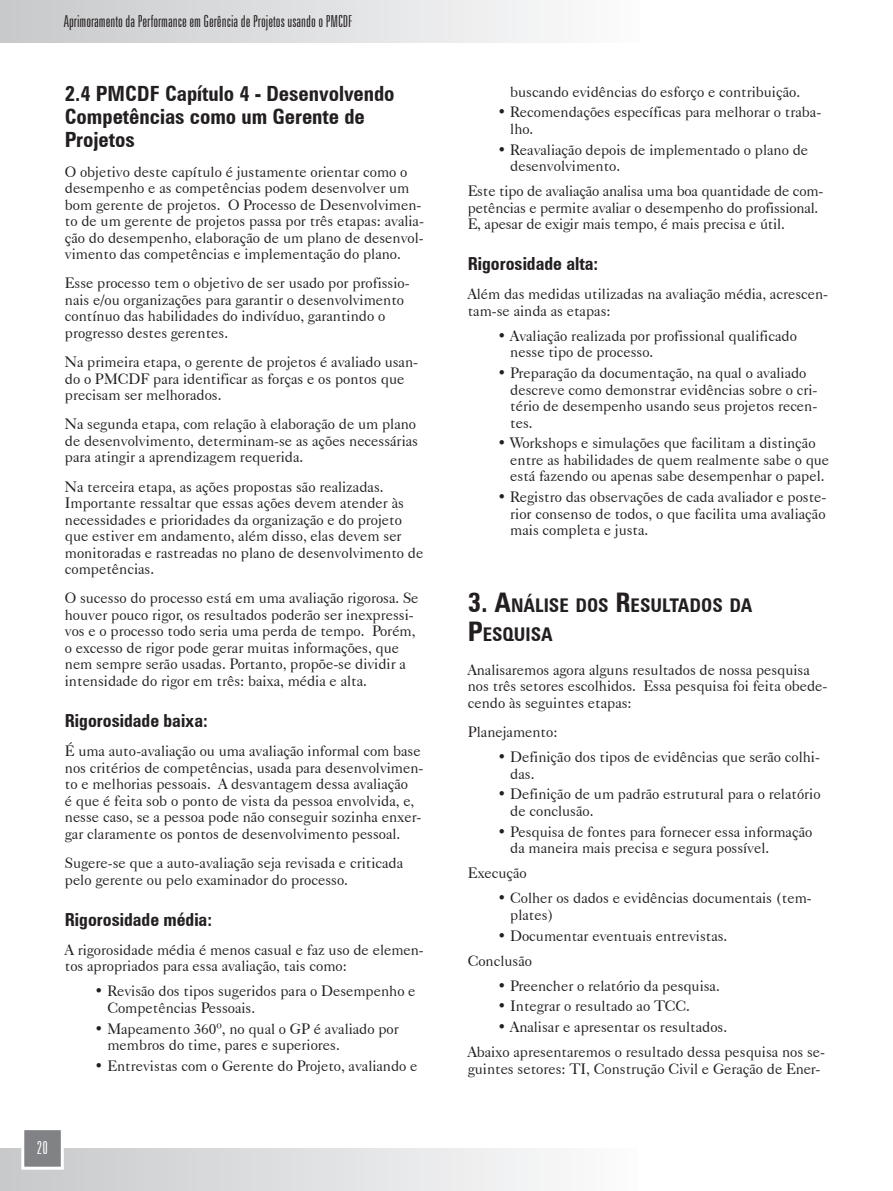
<style>
.page{position:relative;width:893px;height:1191px;background:#fff}
.page>*{position:absolute;margin:0;border:0;box-sizing:border-box;transform-origin:0 0}
.t1{font:700 condensed 21px/23.1px "Zurich BT";color:#231f20}
.t2{font:700 condensed 18.9px/29.7px "Zurich BT";color:#231f20}
.t3{font:700 condensed 18px "Zurich BT";color:#231f20}
.t4{font:300 extra-condensed 18px "Zurich BT";color:#fff}
.t5{font:300 extra-condensed 16.5px "Zurich BT";color:#231f20}
.t6{font:15px/16.5px "Caslon 540 BT";color:#231f20}
.s1{font-size:27px}
</style>
<div class="page">
<div style="left:0;top:0;width:639px;height:43px;background:linear-gradient(to right,#c7c8cb,#fcfcfc)"></div>
<div style="left:0;top:1148px;width:638px;height:43px;background:linear-gradient(to right,#c7c8cb,#fbfcfc)"></div>
<div style="left:23px;top:1128px;width:39px;height:40px;background:#808285"></div>
<div style="left:21px;top:1127px;width:43px;height:42px;border:3px solid #fff"></div>
<p class="t5" style="left:64px;top:13px;width:290px">Aprimoramento da Performance em Gerência de Projetos usando o PMCDF</p>
<h1 class="t1" style="left:65px;top:82px;width:331px">2.4 PMCDF Capítulo 4 - Desenvolvendo<br>Competências como um Gerente de<br>Projetos</h1>
<p class="t6" style="left:65px;top:163px;width:361px">O objetivo deste capítulo é justamente orientar como o desempenho e as competências podem desenvolver um bom gerente de projetos. O Processo de Desenvolvimen&shy;to de um gerente de projetos passa por três etapas: avalia&shy;ção do desempenho, elaboração de um plano de desenvol&shy;vimento das competências e implementação do plano.</p>
<p class="t6" style="left:65px;top:275px;width:347px">Esse processo tem o objetivo de ser usado por profissio&shy;nais e/ou organizações para garantir o desenvolvimento contínuo das habilidades do indivíduo, garantindo o progresso destes gerentes.</p>
<p class="t6" style="left:65px;top:353px;width:355px">Na primeira etapa, o gerente de projetos é avaliado usan&shy;do o PMCDF para identificar as forças e os pontos que precisam ser melhorados.</p>
<p class="t6" style="left:65px;top:416px;width:355px">Na segunda etapa, com relação à elaboração de um plano de desenvolvimento, determinam-se as ações necessárias para atingir a aprendizagem requerida.</p>
<p class="t6" style="left:65px;top:478px;width:360px">Na terceira etapa, as ações propostas são realizadas.<br>Importante ressaltar que essas ações devem atender às necessidades e prioridades da organização e do projeto que estiver em andamento, além disso, elas devem ser monitoradas e rastreadas no plano de desenvolvimento de competências.</p>
<p class="t6" style="left:65px;top:590px;width:355px">O sucesso do processo está em uma avaliação rigorosa. Se houver pouco rigor, os resultados poderão ser inexpressi&shy;vos e o processo todo seria uma perda de tempo. Porém, o excesso de rigor pode gerar muitas informações, que nem sempre serão usadas. Portanto, propõe-se dividir a intensidade do rigor em três: baixa, média e alta.</p>
<p class="t3" style="left:65px;top:709px;width:144px">Rigorosidade baixa:</p>
<p class="t6" style="left:65px;top:742px;width:360px">É uma auto-avaliação ou uma avaliação informal com base nos critérios de competências, usada para desenvolvimen&shy;to e melhorias pessoais. A desvantagem dessa avaliação<br>é que é feita sob o ponto de vista da pessoa envolvida, e, nesse caso, se a pessoa pode não conseguir sozinha enxer&shy;gar claramente os pontos de desenvolvimento pessoal.</p>
<p class="t6" style="left:65px;top:854px;width:340px">Sugere-se que a auto-avaliação seja revisada e criticada pelo gerente ou pelo examinador do processo.</p>
<p class="t3" style="left:65px;top:908px;width:149px">Rigorosidade média:</p>
<p class="t6" style="left:65px;top:941px;width:361px">A rigorosidade média é menos casual e faz uso de elemen&shy;tos apropriados para essa avaliação, tais como:</p>
<p class="t6" style="left:107px;top:982px;width:310px;text-indent:-13px">• Revisão dos tipos sugeridos para o Desempenho e<br>Competências Pessoais.</p>
<p class="t6" style="left:107px;top:1020px;width:293px;text-indent:-13px">• Mapeamento 360º, no qual o GP é avaliado por membros do time, pares e superiores.</p>
<p class="t6" style="left:95px;top:1057px;width:324px">• Entrevistas com o Gerente do Projeto, avaliando e</p>
<p class="t4" style="left:37px;top:1138px;width:13px">20</p>
<p class="t6" style="left:510px;top:83px;width:291px">buscando evidências do esforço e contribuição.</p>
<p class="t6" style="left:510px;top:104px;width:313px;text-indent:-13px">• Recomendações específicas para melhorar o traba&shy;lho.</p>
<p class="t6" style="left:510px;top:141px;width:299px;text-indent:-13px">• Reavaliação depois de implementado o plano de desenvolvimento.</p>
<p class="t6" style="left:468px;top:182px;width:357px">Este tipo de avaliação analisa uma boa quantidade de com&shy;petências e permite avaliar o desempenho do profissional.<br>E, apesar de exigir mais tempo, é mais precisa e útil.</p>
<p class="t3" style="left:468px;top:253px;width:132px">Rigorosidade alta:</p>
<p class="t6" style="left:468px;top:286px;width:362px">Além das medidas utilizadas na avaliação média, acrescen&shy;tam-se ainda as etapas:</p>
<p class="t6" style="left:510px;top:327px;width:288px;text-indent:-13px">• Avaliação realizada por profissional qualificado nesse tipo de processo.</p>
<p class="t6" style="left:510px;top:364px;width:309px;text-indent:-13px">• Preparação da documentação, na qual o avaliado descreve como demonstrar evidências sobre o cri&shy;tério de desempenho usando seus projetos recen&shy;tes.</p>
<p class="t6" style="left:510px;top:435px;width:320px;text-indent:-13px">• Workshops e simulações que facilitam a distinção entre as habilidades de quem realmente sabe o que está fazendo ou apenas sabe desempenhar o papel.</p>
<p class="t6" style="left:510px;top:488px;width:318px;text-align:justify;text-indent:-13px">• Registro das observações de cada avaliador e poste&shy;rior consenso de todos, o que facilita uma avaliação mais completa e justa.</p>
<p class="t2" style="left:468px;top:590px;width:286px"><span class="s1">3. A</span>NÁLISE DOS <span class="s1">R</span>ESULTADOS DA<br><span class="s1">P</span>ESQUISA</p>
<p class="t6" style="left:468px;top:661px;width:361px">Analisaremos agora alguns resultados de nossa pesquisa nos três setores escolhidos. Essa pesquisa foi feita obede&shy;cendo às seguintes etapas:</p>
<p class="t6" style="left:468px;top:723px;width:91px">Planejamento:</p>
<p class="t6" style="left:510px;top:748px;width:311px;text-indent:-13px">• Definição dos tipos de evidências que serão colhi&shy;das.</p>
<p class="t6" style="left:510px;top:786px;width:312px;text-indent:-13px">• Definição de um padrão estrutural para o relatório de conclusão.</p>
<p class="t6" style="left:510px;top:823px;width:304px;text-indent:-13px">• Pesquisa de fontes para fornecer essa informação da maneira mais precisa e segura possível.</p>
<p class="t6" style="left:468px;top:864px;width:61px">Execução</p>
<p class="t6" style="left:510px;top:889px;width:303px;text-indent:-13px">• Colher os dados e evidências documentais (tem&shy;plates)</p>
<p class="t6" style="left:468px;top:922px;width:261px;line-height:25px;text-indent:30px">• Documentar eventuais entrevistas.<br>Conclusão</p>
<p class="t6" style="left:498px;top:977px;width:224px">• Preencher o relatório da pesquisa.</p>
<p class="t6" style="left:498px;top:997px;width:194px">• Integrar o resultado ao TCC.</p>
<p class="t6" style="left:468px;top:1014px;width:359px;line-height:25px;text-indent:30px">• Analisar e apresentar os resultados.<br>Abaixo apresentaremos o resultado dessa pesquisa nos se-</p>
<p class="t6" style="left:468px;top:1060px;width:354px">guintes setores: TI, Construção Civil e Geração de Ener-</p>
</div>
